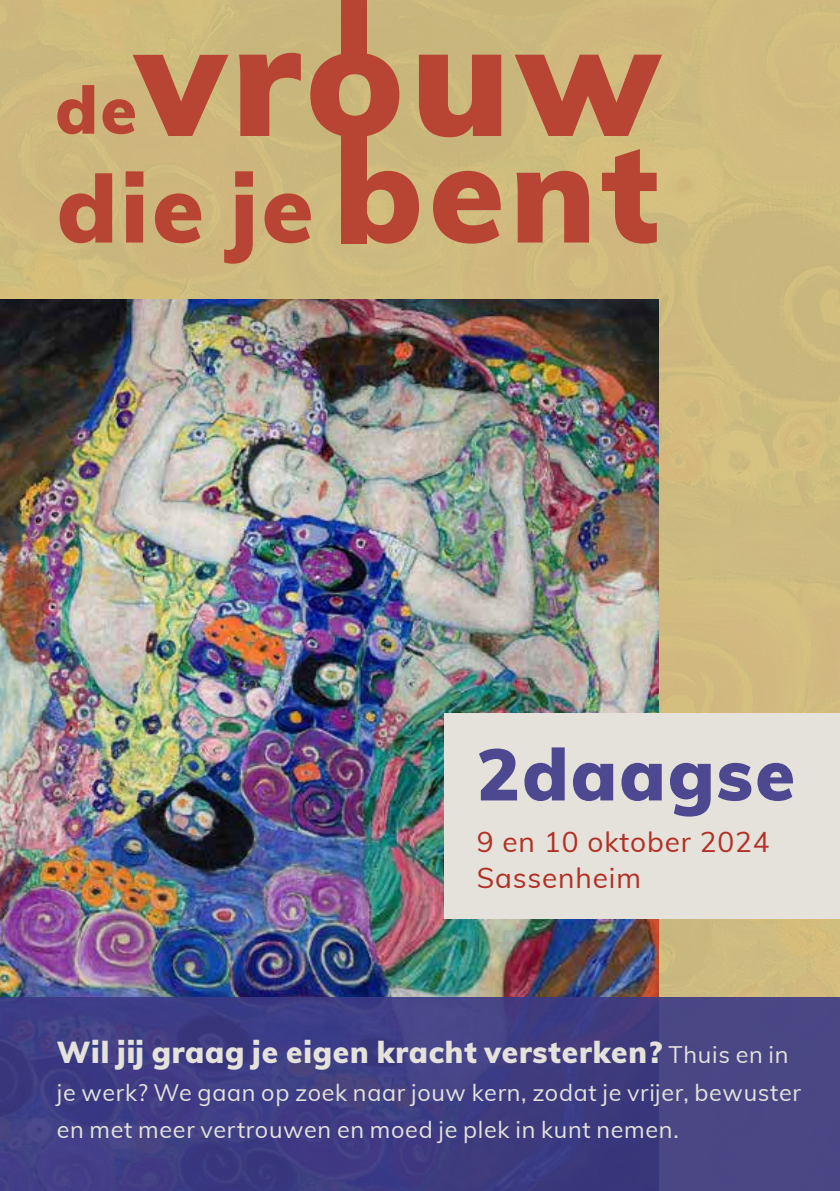
<style>
.page{position:relative;width:840px;height:1191px;background:#fff}
.page>*{position:absolute;margin:0;border:0;box-sizing:border-box;transform-origin:0 0}
.t1{font:900 160px "Muli";letter-spacing:.04em;color:#b84433}
.t2{font:900 94px "Muli";color:#b84433}
.t3{font:900 72px "Muli";letter-spacing:.03em;color:#4d4890}
.t4{font:900 66px "Muli";color:#b84433}
.t5{font:900 29.8px "Muli";letter-spacing:.03em;color:#e4e2db}
.t6{font:28px/36px "Muli";letter-spacing:.03em;color:#b13025}
.t7{font:23.4px/37.4px "Muli";letter-spacing:.03em;color:#e4e2db}
.s1{font-size:137.2px}
.s2{font-weight:400;font-size:23.4px}
</style>
<div class="page">
<div style="left:0;top:0;width:839px;height:996px;background:#ceb97e"></div>
<img style="left:0;top:299px;width:657px;height:697px">
<div style="left:444px;top:713px;width:395px;height:205px;background:#e4e2db"></div>
<div style="left:0;top:996px;width:839px;height:195px;background:#3c3a86"></div>
<div style="left:341px;top:120px;width:26px;height:124px;background:#b84433"></div>
<div style="left:341px;top:0;width:26px;height:67px;background:#b84433"></div>
<h1 class="t1" style="left:136px;top:-39px;width:526px">vrouw</h1>
<h2 class="t2" style="left:57px;top:139px;width:603px">die je <span class="s1">bent</span></h2>
<h3 class="t4" style="left:55px;top:61px;width:83px">de</h3>
<h3 class="t3" style="left:476px;top:721px;width:320px">2daagse</h3>
<p class="t6" style="left:476px;top:823px;width:294px">9 en 10 oktober 2024<br>Sassenheim</p>
<p class="t5" style="left:57px;top:1030px;width:732px">Wil jij graag je eigen kracht versterken? <span class="s2">Thuis en in</span></p>
<p class="t7" style="left:57px;top:1072px;width:745px">je werk? We gaan op zoek naar jouw kern, zodat je vrijer, bewuster en met meer vertrouwen en moed je plek in kunt nemen.</p>
</div>
